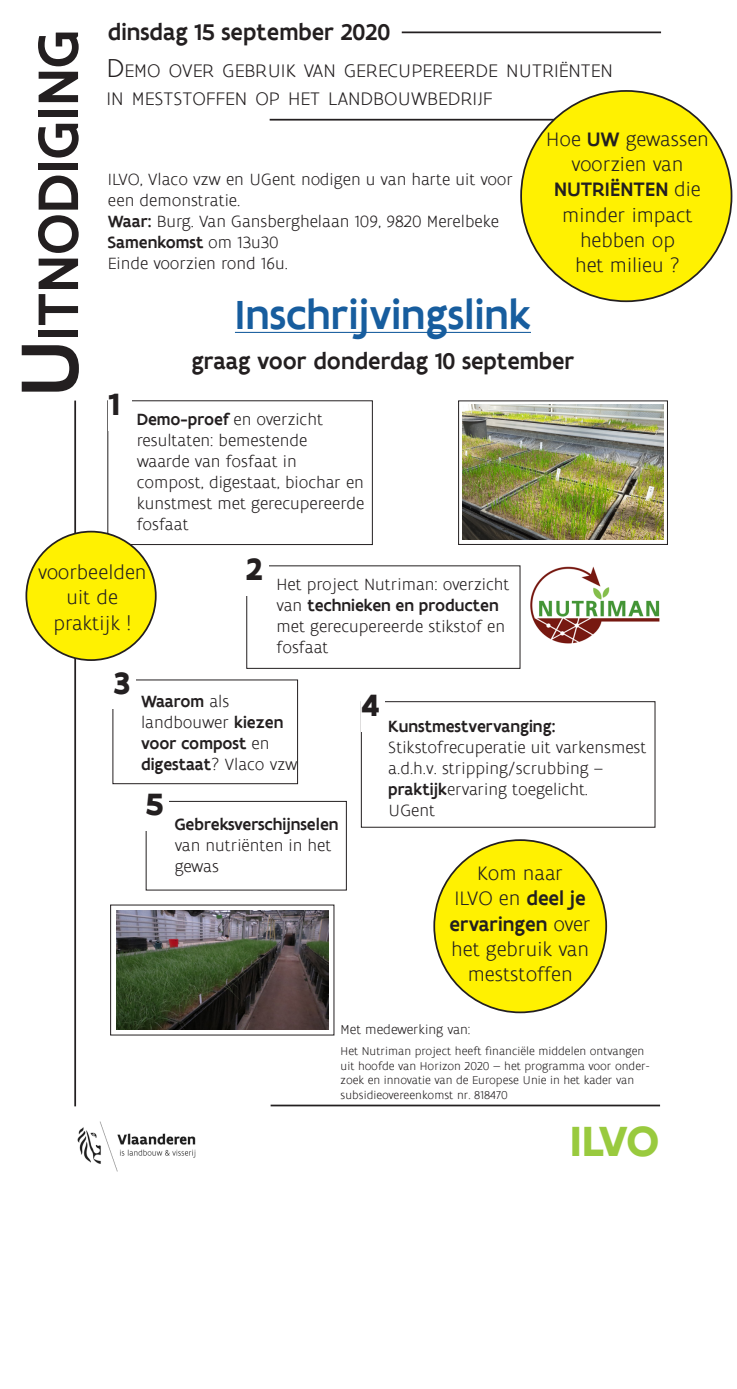
<style>
.page{position:relative;width:737px;height:1389px;background:#fff}
.page>*{position:absolute;margin:0;border:0;box-sizing:border-box;transform-origin:0 0}
.t1{font:500 61.25px "Flanders Art Sans";color:#231f20}
.t2{font:700 45.5px "Flanders Art Sans";color:#99ca3e}
.t3{font:500 43.75px "Flanders Art Sans";color:#175d9e}
.t4{font:700 33.25px "Flanders Art Sans";color:#231f20}
.t5{font:500 24.5px "Flanders Art Sans";color:#231f20}
.t6{font:300 21px/25.2px "Flanders Art Sans";color:#231f20;text-align:center}
.t7{font:500 21px "Flanders Art Sans";letter-spacing:.005em;color:#231f20}
.t8{font:300 19.6px "Flanders Art Sans";color:#231f20}
.t9{font:300 17.5px/21px "Flanders Art Sans";color:#231f20}
.t10{font:500 17.5px/21px "Flanders Art Sans";color:#231f20}
.t11{font:300 14px "Flanders Art Sans";color:#231f20}
.t12{font:300 12.25px/14.7px "Flanders Art Sans";color:#231f20}
.s1{font-size:87.5px}
.s2{font-size:28px}
.s3{font-weight:500}
.s4{font-weight:300}
</style>
<div class="page">
<div style="left:108px;top:401px;width:264px;height:144px;border:1px solid #231f20"></div>
<div style="left:246px;top:566px;width:274px;height:103px;border:1px solid #231f20"></div>
<div style="left:361px;top:701px;width:294px;height:126px;border:1px solid #231f20"></div>
<div style="left:113px;top:680px;width:185px;height:104px;border:1px solid #231f20"></div>
<div style="left:146px;top:801px;width:200px;height:89px;border:1px solid #231f20"></div>
<hr style="left:270px;top:119px;width:389px;height:2px;background:#231f20">
<hr style="left:74px;top:401px;width:2px;height:705px;background:#231f20">
<hr style="left:270px;top:1105px;width:390px;height:1px;background:#231f20">
<hr style="left:402px;top:32px;width:259px;height:1px;background:#231f20">
<img style="left:530px;top:566px;width:130px;height:78px">
<img style="left:116px;top:911px;width:212px;height:118px">
<img style="left:462px;top:404px;width:201px;height:136px">
<div style="left:458px;top:401px;width:209px;height:144px;border:1px solid #231f20"></div>
<div style="left:108px;top:390px;width:23px;height:40px;background:#fff"></div>
<div style="left:245px;top:555px;width:24px;height:41px;background:#fff"></div>
<div style="left:112px;top:669px;width:24px;height:40px;background:#fff"></div>
<div style="left:361px;top:691px;width:24px;height:41px;background:#fff"></div>
<div style="left:145px;top:790px;width:24px;height:41px;background:#fff"></div>
<img style="left:77px;top:1121px;width:119px;height:51px">
<hr style="left:235px;top:332px;width:296px;height:1px;background:#175d9e">
<div style="left:521px;top:91px;width:210px;height:210px;background:#fff101;border-radius:50%"></div>
<div style="left:26px;top:532px;width:130px;height:128px;background:#fff101;border-radius:50%"></div>
<div style="left:434px;top:840px;width:172px;height:172px;background:#fff101;border-radius:50%"></div>
<p class="t1" style="left:20px;top:396px;width:368px;rotate:-90deg"><span class="s1">U</span>itnodiging</p>
<p class="t5" style="left:108px;top:17px;width:284px">dinsdag 15 september 2020</p>
<p class="t8" style="left:106px;top:59px;width:508px"><span class="s2">D</span>EMO OVER GEBRUIK VAN GERECUPEREERDE NUTRIËNTEN</p>
<p class="t8" style="left:106px;top:87px;width:387px">IN MESTSTOFFEN OP HET LANDBOUWBEDRIJF</p>
<p class="t9" style="left:108px;top:170px;width:407px">ILVO, Vlaco vzw en UGent nodigen u van harte uit voor een demonstratie.</p>
<p class="t9" style="left:108px;top:212px;width:392px"><span class="s3">Waar:</span> Burg. Van Gansberghelaan 109, 9820 Merelbeke</p>
<p class="t10" style="left:108px;top:232px;width:172px">Samenkomst <span class="s4">om 13u30</span></p>
<p class="t9" style="left:108px;top:254px;width:181px">Einde voorzien rond 16u.</p>
<p class="t6" style="left:546px;top:127px;width:164px">Hoe <span class="s3">UW</span> gewassen voorzien van</p>
<p class="t7" style="left:554px;top:176px;width:148px">NUTRIËNTEN <span class="s4">die</span></p>
<p class="t6" style="left:562px;top:203px;width:132px">minder impact</p>
<p class="t6" style="left:580px;top:228px;width:96px">hebben op</p>
<p class="t6" style="left:575px;top:253px;width:106px">het milieu ?</p>
<p class="t4" style="left:108px;top:383px;width:14px">1</p>
<p class="t3" style="left:235px;top:287px;width:297px">Inschrijvingslink</p>
<p class="t5" style="left:191px;top:346px;width:385px">graag voor donderdag 10 september</p>
<p class="t9" style="left:137px;top:409px;width:229px"><span class="s3">Demo-proef</span> en overzicht resultaten: bemestende waarde van fosfaat in compost, digestaat, biochar en kunstmest met gerecupereerde fosfaat</p>
<p class="t6" style="left:38px;top:560px;width:110px">voorbeelden</p>
<p class="t6" style="left:67px;top:586px;width:53px">uit de</p>
<p class="t6" style="left:53px;top:611px;width:79px">praktijk !</p>
<p class="t4" style="left:245px;top:548px;width:19px">2</p>
<p class="t9" style="left:276px;top:574px;width:234px">Het project Nutriman: overzicht van <span class="s3">technieken en producten </span>met gerecupereerde stikstof en fosfaat</p>
<p class="t4" style="left:113px;top:662px;width:19px">3</p>
<p class="t10" style="left:141px;top:691px;width:158px">Waarom <span class="s4">als landbouwer</span> kiezen voor compost <span class="s4">en </span>digestaat<span class="s4">? Vlaco vzw</span></p>
<p class="t4" style="left:146px;top:783px;width:21px">5</p>
<p class="t9" style="left:175px;top:814px;width:165px"><span class="s3">Gebreksverschijnselen </span>van nutriënten in het gewas</p>
<p class="t4" style="left:361px;top:684px;width:20px">4</p>
<p class="t9" style="left:388px;top:717px;width:260px"><span class="s3">Kunstmestvervanging:<br></span>Stikstofrecuperatie uit varkensmest a.d.h.v. stripping/scrubbing – <span class="s3">praktijk</span>ervaring toegelicht.</p>
<p class="t9" style="left:388px;top:801px;width:48px">UGent</p>
<p class="t6" style="left:477px;top:861px;width:88px">Kom naar</p>
<p class="t6" style="left:449px;top:887px;width:143px">ILVO en <span class="s3">deel je ervaringen</span> over het gebruik van meststoffen</p>
<p class="t11" style="left:340px;top:1021px;width:131px">Met medewerking van:</p>
<p class="t12" style="left:340px;top:1044px;width:310px">Het Nutriman project heeft financiële middelen ontvangen uit hoofde van Horizon 2020 — het programma voor onder&shy;zoek en innovatie van de Europese Unie in het kader van subsidieovereenkomst nr. 818470</p>
<p class="t2" style="left:569px;top:1113px;width:91px">ILVO</p>
</div>
